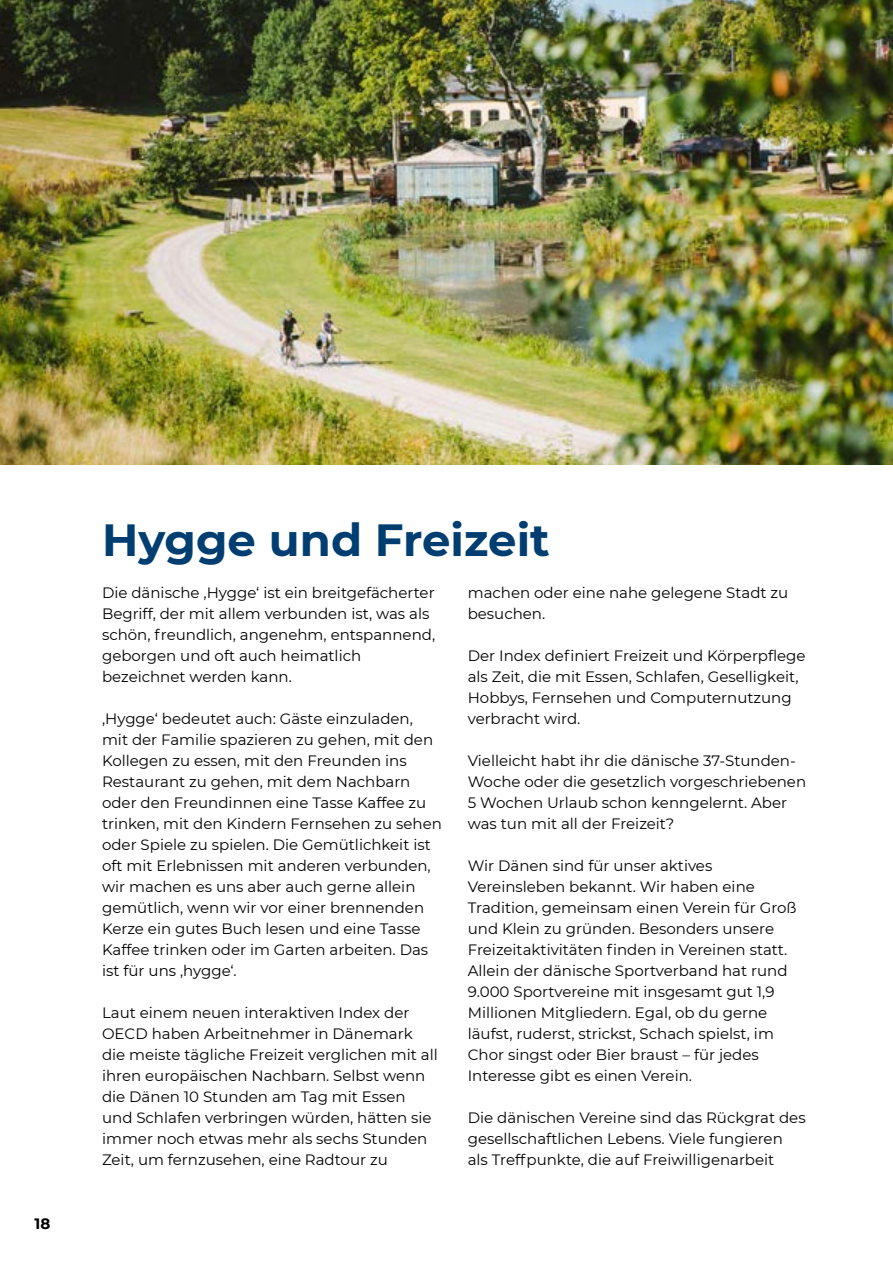
<style>
.page{position:relative;width:893px;height:1263px;background:#fff}
.page>*{position:absolute;margin:0;border:0;box-sizing:border-box;transform-origin:0 0}
.H1_overskrift{font:700 45px "Montserrat";color:#003e71}
.p_Brødtekst{font:15px/21px "Montserrat";color:#000}
.t1{font:700 15px "Montserrat";color:#000}
</style>
<div class="page">
<img style="left:0;top:0;width:893px;height:464px">
<p class="t1" style="left:35px;top:1212px;width:17px">18</p>
<h1 class="H1_overskrift" style="left:102px;top:508px;width:449px">Hygge und Freizeit</h1>
<p class="p_Brødtekst" style="left:102px;top:582px;width:335px">Die dänische ‚Hygge‘ ist ein breitgefächerter Begriff, der mit allem verbunden ist, was als schön, freundlich, angenehm, entspannend, geborgen und oft auch heimatlich bezeichnet werden kann.</p>
<p class="p_Brødtekst" style="left:102px;top:708px;width:341px">‚Hygge‘ bedeutet auch: Gäste einzuladen, mit der Familie spazieren zu gehen, mit den Kollegen zu essen, mit den Freunden ins Restaurant zu gehen, mit dem Nachbarn oder den Freundinnen eine Tasse Kaffee zu trinken, mit den Kindern Fernsehen zu sehen oder Spiele zu spielen. Die Gemütlichkeit ist oft mit Erlebnissen mit anderen verbunden, wir machen es uns aber auch gerne allein gemütlich, wenn wir vor einer brennenden Kerze ein gutes Buch lesen und eine Tasse Kaffee trinken oder im Garten arbeiten. Das ist für uns ‚hygge‘.</p>
<p class="p_Brødtekst" style="left:102px;top:1002px;width:337px">Laut einem neuen interaktiven Index der OECD haben Arbeitnehmer in Dänemark die meiste tägliche Freizeit verglichen mit all ihren europäischen Nachbarn. Selbst wenn die Dänen 10 Stunden am Tag mit Essen und Schlafen verbringen würden, hätten sie immer noch etwas mehr als sechs Stunden Zeit, um fernzusehen, eine Radtour zu</p>
<p class="p_Brødtekst" style="left:468px;top:582px;width:322px">machen oder eine nahe gelegene Stadt zu besuchen.</p>
<p class="p_Brødtekst" style="left:468px;top:645px;width:339px">Der Index definiert Freizeit und Körperpflege als Zeit, die mit Essen, Schlafen, Geselligkeit, Hobbys, Fernsehen und Computernutzung verbracht wird.</p>
<p class="p_Brødtekst" style="left:468px;top:750px;width:340px">Vielleicht habt ihr die dänische 37-Stunden-Woche oder die gesetzlich vorgeschriebenen 5 Wochen Urlaub schon kenngelernt. Aber was tun mit all der Freizeit?</p>
<p class="p_Brødtekst" style="left:468px;top:855px;width:330px">Wir Dänen sind für unser aktives Vereinsleben bekannt. Wir haben eine Tradition, gemeinsam einen Verein für Groß und Klein zu gründen. Besonders unsere Freizeitaktivitäten finden in Vereinen statt.<br>Allein der dänische Sportverband hat rund 9.000 Sportvereine mit insgesamt gut 1,9<br>Millionen Mitgliedern. Egal, ob du gerne läufst, ruderst, strickst, Schach spielst, im Chor singst oder Bier braust – für jedes Interesse gibt es einen Verein.</p>
<p class="p_Brødtekst" style="left:468px;top:1107px;width:339px">Die dänischen Vereine sind das Rückgrat des gesellschaftlichen Lebens. Viele fungieren als Treffpunkte, die auf Freiwilligenarbeit</p>
</div>
